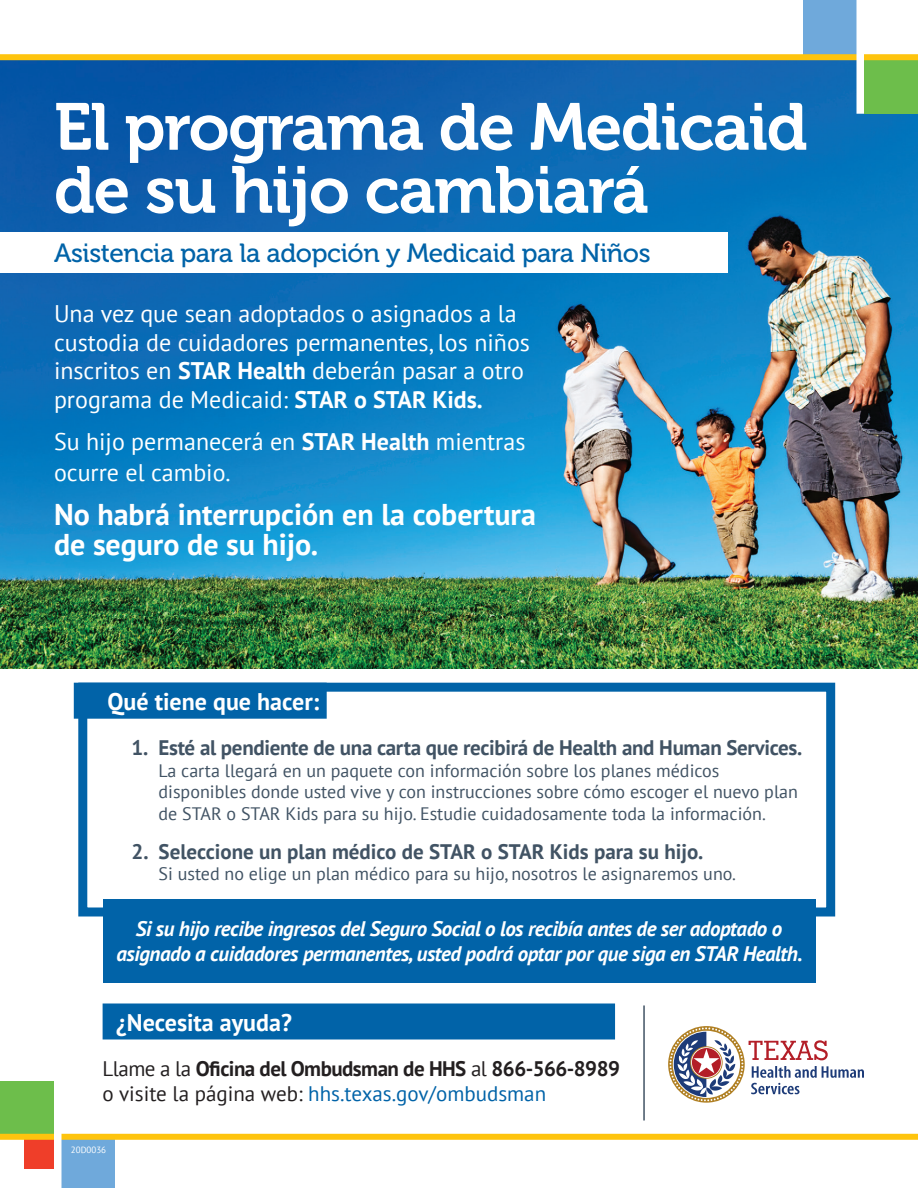
<style>
.page{position:relative;width:918px;height:1188px;background:#fff}
.page>*{position:absolute;margin:0;border:0;box-sizing:border-box;transform-origin:0 0}
.t1{font:66px/63px "Museo 700";letter-spacing:-.02em;color:#fff}
.t2{font:700 30px/30px "PT Sans";color:#fff}
.t3{font:26.25px "Museo 500";letter-spacing:-.015em;color:#0163a8}
.t4{font:24px/28.8px "PT Sans";color:#fff}
.t5{font:700 24px "PT Sans";color:#fff}
.t6{font:italic 700 21px/25.2px "PT Sans";letter-spacing:-.02em;color:#fff;text-align:center}
.t7{font:700 21px "PT Sans";letter-spacing:-.015em;color:#415364}
.t8{font:700 21px/25.2px "PT Sans";letter-spacing:-.025em;color:#231f20}
.t9{font:18px/21.6px "PT Sans";color:#415364}
.t10{font:9px "PT Sans";color:#fff}
.s1{font-weight:700}
.s2{font-weight:400}
.s3{font-weight:400;color:#0163a8}
</style>
<div class="page">
<div style="left:0;top:1081px;width:54px;height:54px;background:#6dbe4b"></div>
<div style="left:25px;top:1139px;width:29px;height:30px;background:#ef3e29"></div>
<div style="left:61px;top:1139px;width:54px;height:49px;background:#6fa9db"></div>
<div style="left:0;top:1134px;width:918px;height:6px;background:#fec40e"></div>
<div style="left:54px;top:1125px;width:8px;height:63px;background:#fff"></div>
<img style="left:0;top:60px;width:918px;height:608px">
<div style="left:864px;top:60px;width:54px;height:54px;background:#6dbe4b"></div>
<div style="left:803px;top:0;width:54px;height:54px;background:#6fa9db"></div>
<div style="left:0;top:54px;width:918px;height:6px;background:#fec40e"></div>
<div style="left:856px;top:0;width:8px;height:114px;background:#fff"></div>
<hr style="left:643px;top:1005px;width:2px;height:115px;background:#415364">
<div style="left:0;top:232px;width:727px;height:40px;background:#fff"></div>
<div style="left:74px;top:683px;width:253px;height:36px;background:#0163a8"></div>
<div style="left:78px;top:683px;width:757px;height:233px;border:9px solid #0163a8"></div>
<div style="left:103px;top:899px;width:712px;height:84px;background:#0163a8"></div>
<div style="left:103px;top:1004px;width:512px;height:36px;background:#0163a8"></div>
<svg style="left:668px;top:1026px;width:196px;height:77px"></svg>
<h1 class="t1" style="left:54px;top:96px;width:755px">El programa de Medicaid de su hijo cambiará</h1>
<h2 class="t3" style="left:54px;top:239px;width:598px">Asistencia para la adopción y Medicaid para Niños</h2>
<p class="t4" style="left:54px;top:298px;width:478px">Una vez que sean adoptados o asignados a la custodia de cuidadores permanentes, los niños inscritos en <span class="s1">STAR Health</span> deberán pasar a otro programa de Medicaid: <span class="s1">STAR o STAR Kids.</span></p>
<p class="t4" style="left:54px;top:426px;width:473px;line-height:30.6px">Su hijo permanecerá en <span class="s1">STAR Health</span> mientras ocurre el cambio.</p>
<p class="t2" style="left:54px;top:498px;width:484px">No habrá interrupción en la cobertura de seguro de su hijo.</p>
<h3 class="t5" style="left:108px;top:685px;width:213px">Qué tiene que hacer:</h3>
<p class="t7" style="left:132px;top:734px;width:18px">1.</p>
<p class="t7" style="left:159px;top:734px;width:645px">Esté al pendiente de una carta que recibirá de Health and Human Services.</p>
<p class="t9" style="left:159px;top:759px;width:641px">La carta llegará en un paquete con información sobre los planes médicos disponibles donde usted vive y con instrucciones sobre cómo escoger el nuevo plan de STAR o STAR Kids para su hijo. Estudie cuidadosamente toda la información.</p>
<p class="t7" style="left:159px;top:837px;width:546px">Seleccione un plan médico de STAR o STAR Kids para su hijo.</p>
<p class="t9" style="left:159px;top:863px;width:579px">Si usted no elige un plan médico para su hijo, nosotros le asignaremos uno.</p>
<p class="t6" style="left:116px;top:916px;width:688px">Si su hijo recibe ingresos del Seguro Social o los recibía antes de ser adoptado o asignado a cuidadores permanentes, usted podrá optar por que siga en STAR Health.</p>
<p class="t7" style="left:132px;top:837px;width:19px">2.</p>
<h3 class="t5" style="left:116px;top:1006px;width:177px">¿Necesita ayuda?</h3>
<p class="t8" style="left:103px;top:1056px;width:519px"><span class="s2">Llame a la</span> Oficina del Ombudsman de HHS <span class="s2">al</span> 866-566-8989 <span class="s2">o visite la página web:</span> <span class="s3">hhs.texas.gov/ombudsman</span></p>
<p class="t10" style="left:71px;top:1144px;width:37px">20D0036</p>
</div>
